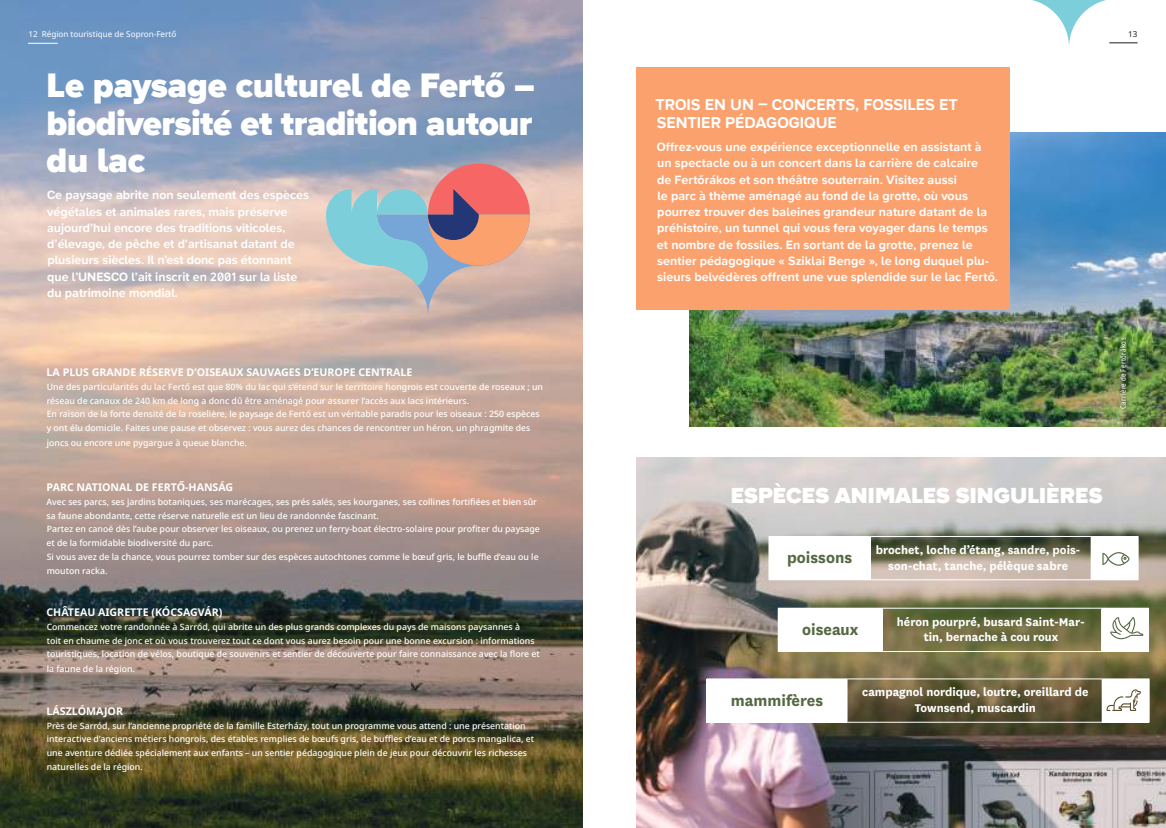
<style>
.page{position:relative;width:1166px;height:828px;background:#fff}
.page>*{position:absolute;margin:0;border:0;box-sizing:border-box;transform-origin:0 0}
.t1{font:900 35px/37.5px "Wonder Unit Sans";letter-spacing:-.015em;color:#fff;text-align:justify}
.t2{font:900 22.5px "Wonder Unit Sans";letter-spacing:.005em;color:#fff}
.t3{font:700 17.5px "National";color:#546842}
.t4{font:700 16.25px/17.5px "Wonder Unit Sans";letter-spacing:-.005em;color:#fff}
.t5{font:700 13.12px/15.8px "National";color:#fff;text-align:center}
.t6{font:700 12.5px/16.2px "Wonder Unit Sans";letter-spacing:.005em;color:#fff}
.t7{font:700 10.62px "Noto Sans";color:#fff}
.t8{font:500 8.75px/13.8px "Noto Sans";color:#fff}
.t9{font:8.12px "Noto Sans";color:#fff}
.t10{font:8.12px "Noto Sans";color:#241f1f}
.t11{font:condensed 7.5px "Noto Sans";letter-spacing:.045em;color:#fff}
</style>
<div class="page">
<img style="left:0;top:0;width:583px;height:828px">
<img style="left:636px;top:457px;width:530px;height:371px">
<img style="left:689px;top:132px;width:477px;height:295px">
<div style="left:636px;top:67px;width:374px;height:243px;background:#fba16d"></div>
<div style="left:428px;top:164px;width:102px;height:101px;background:#f66664;border-radius:50%"></div>
<svg style="left:326px;top:189px;width:204px;height:127px;background:#b4aaab"></svg>
<div style="left:1116px;top:334px;width:13px;height:78px;background:#241f1f;opacity:.75"></div>
<div style="left:769px;top:536px;width:101px;height:44px;background:#fff"></div>
<div style="left:1091px;top:536px;width:47px;height:44px;background:#fff"></div>
<hr style="left:870px;top:536px;width:221px;height:1px;background:#fff">
<hr style="left:1138px;top:537px;width:1px;height:42px;background:#fff">
<hr style="left:870px;top:579px;width:221px;height:1px;background:#fff">
<hr style="left:870px;top:537px;width:1px;height:42px;background:#fff">
<svg style="left:1102px;top:552px;width:28px;height:14px"></svg>
<div style="left:778px;top:608px;width:104px;height:43px;background:#fff"></div>
<div style="left:1101px;top:608px;width:47px;height:43px;background:#fff"></div>
<hr style="left:882px;top:608px;width:219px;height:1px;background:#fff">
<hr style="left:1148px;top:608px;width:1px;height:43px;background:#fff">
<hr style="left:882px;top:651px;width:219px;height:1px;background:#fff">
<hr style="left:1101px;top:651px;width:48px;height:1px;background:#fff">
<hr style="left:882px;top:608px;width:1px;height:43px;background:#fff">
<hr style="left:778px;top:651px;width:104px;height:1px;background:#fff">
<svg style="left:1110px;top:617px;width:33px;height:22px"></svg>
<div style="left:707px;top:679px;width:140px;height:43px;background:#fff"></div>
<div style="left:1102px;top:679px;width:47px;height:43px;background:#fff"></div>
<hr style="left:847px;top:679px;width:255px;height:1px;background:#fff">
<hr style="left:1149px;top:679px;width:1px;height:43px;background:#fff">
<hr style="left:847px;top:722px;width:255px;height:1px;background:#fff">
<hr style="left:1102px;top:722px;width:47px;height:1px;background:#fff">
<hr style="left:706px;top:679px;width:1px;height:43px;background:#fff">
<hr style="left:847px;top:679px;width:1px;height:43px;background:#fff">
<hr style="left:706px;top:722px;width:141px;height:1px;background:#fff">
<svg style="left:1106px;top:689px;width:35px;height:22px"></svg>
<svg style="left:1032px;top:0;width:106px;height:46px"></svg>
<hr style="left:28px;top:43px;width:30px;height:1px;background:#fff">
<p class="t9" style="left:28px;top:29px;width:150px">12 Région touristique de Sopron-Fertő</p>
<p class="t10" style="left:1128px;top:28px;width:11px">13</p>
<h1 class="t1" style="left:47px;top:69px;width:490px">Le paysage culturel de Fertő – biodiversité et tradition autour du lac</h1>
<p class="t6" style="left:47px;top:188px;width:264px">Ce paysage abrite non seulement des espèces végétales et animales rares, mais préserve aujourd’hui encore des traditions viticoles, d’élevage, de pêche et d’artisanat datant de plusieurs siècles. Il n’est donc pas étonnant que l’UNESCO l’ait inscrit en 2001 sur la liste du patrimoine mondial.</p>
<p class="t7" style="left:47px;top:365px;width:367px">LA PLUS GRANDE RÉSERVE D’OISEAUX SAUVAGES D’EUROPE CENTRALE</p>
<p class="t8" style="left:47px;top:380px;width:498px">Une des particularités du lac Fertő est que 80% du lac qui s’étend sur le territoire hongrois est couverte de roseaux ; un réseau de canaux de 240 km de long a donc dû être aménagé pour assurer l’accès aux lacs intérieurs.<br>En raison de la forte densité de la roselière, le paysage de Fertő est un véritable paradis pour les oiseaux : 250 espèces y ont élu domicile. Faites une pause et observez : vous aurez des chances de rencontrer un héron, un phragmite des</p>
<p class="t8" style="left:47px;top:436px;width:202px">joncs ou encore une pygargue à queue blanche.</p>
<p class="t7" style="left:47px;top:480px;width:188px">PARC NATIONAL DE FERTŐ-HANSÁG</p>
<p class="t8" style="left:46px;top:495px;width:495px">Avec ses parcs, ses jardins botaniques, ses marécages, ses prés salés, ses kourganes, ses collines fortifiées et bien sûr sa faune abondante, cette réserve naturelle est un lieu de randonnée fascinant.<br>Partez en canoë dès l’aube pour observer les oiseaux, ou prenez un ferry-boat électro-solaire pour profiter du paysage et de la formidable biodiversité du parc.<br>Si vous avez de la chance, vous pourrez tomber sur des espèces autochtones comme le bœuf gris, le buffle d’eau ou le mouton racka.</p>
<p class="t7" style="left:46px;top:605px;width:177px">CHÂTEAU AIGRETTE (KÓCSAGVÁR)</p>
<p class="t8" style="left:47px;top:620px;width:495px">Commencez votre randonnée à Sarród, qui abrite un des plus grands complexes du pays de maisons paysannes à<br>toit en chaume de jonc et où vous trouverez tout ce dont vous aurez besoin pour une bonne excursion : informations touristiques, location de vélos, boutique de souvenirs et sentier de découverte pour faire connaissance avec la flore et</p>
<p class="t8" style="left:47px;top:662px;width:90px">la faune de la région.</p>
<p class="t7" style="left:47px;top:703px;width:78px">LÁSZLÓMAJOR</p>
<p class="t8" style="left:47px;top:719px;width:489px">Près de Sarród, sur l’ancienne propriété de la famille Esterházy, tout un programme vous attend : une présentation interactive d’anciens métiers hongrois, des étables remplies de bœufs gris, de buffles d’eau et de porcs mangalica, et une aventure dédiée spécialement aux enfants – un sentier pédagogique plein de jeux pour découvrir les richesses naturelles de la région.</p>
<h3 class="t4" style="left:655px;top:97px;width:304px">TROIS EN UN – CONCERTS, FOSSILES ET<br>SENTIER PÉDAGOGIQUE</h3>
<p class="t6" style="left:657px;top:139px;width:343px">Offrez-vous une expérience exceptionnelle en assistant à un spectacle ou à un concert dans la carrière de calcaire<br>de Fertőrákos et son théâtre souterrain. Visitez aussi<br>le parc à thème aménagé au fond de la grotte, où vous pourrez trouver des baleines grandeur nature datant de la préhistoire, un tunnel qui vous fera voyager dans le temps et nombre de fossiles. En sortant de la grotte, prenez le sentier pédagogique « Sziklai Benge », le long duquel plu&shy;sieurs belvédères offrent une vue splendide sur le lac Fertő.</p>
<p class="t11" style="left:1118px;top:409px;width:73px;rotate:-90deg">Carrière de Fertőrákos</p>
<h2 class="t2" style="left:731px;top:482px;width:373px">ESPÈCES ANIMALES SINGULIÈRES</h2>
<h3 class="t3" style="left:787px;top:546px;width:66px">poissons</h3>
<h3 class="t5" style="left:876px;top:541px;width:206px">brochet, loche d’étang, sandre, pois&shy;son-chat, tanche, pélèque sabre</h3>
<h3 class="t3" style="left:802px;top:617px;width:58px">oiseaux</h3>
<h3 class="t5" style="left:897px;top:613px;width:190px">héron pourpré, busard Saint-Mar&shy;tin, bernache à cou roux</h3>
<h3 class="t3" style="left:731px;top:688px;width:94px">mammifères</h3>
<h3 class="t5" style="left:862px;top:683px;width:228px">campagnol nordique, loutre, oreillard de<br>Townsend, muscardin</h3>
</div>
